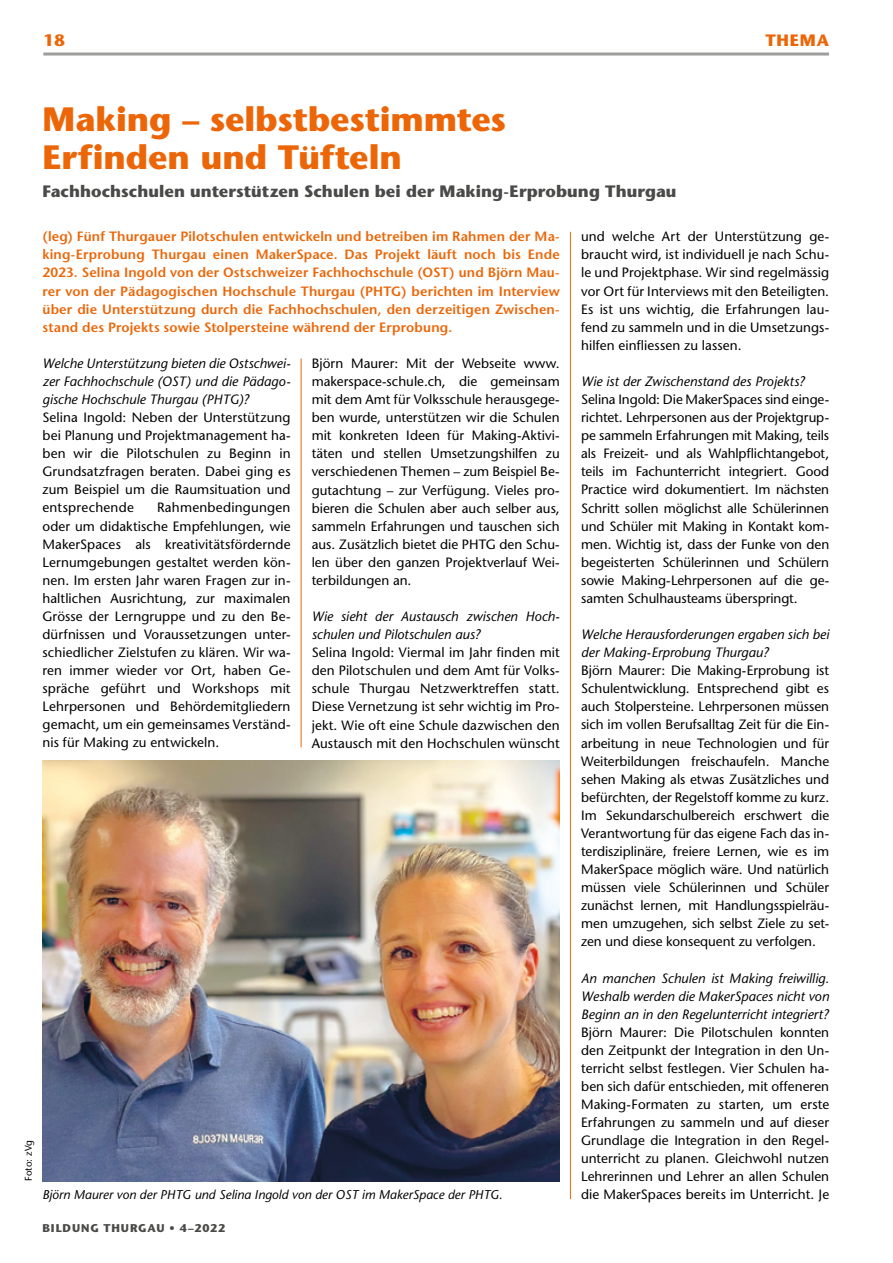
<style>
.page{position:relative;width:893px;height:1263px;background:#fff}
.page>*{position:absolute;margin:0;border:0;box-sizing:border-box;transform-origin:0 0}
.t1{font:700 33.75px/37.5px "Stone Sans Std";letter-spacing:-.005em;color:#ec6608}
.t2{font:700 16.5px "Stone Sans Std";letter-spacing:.005em;color:#4a4a49}
.t3{font:700 16.5px "Stone Sans Std";letter-spacing:.05em;color:#ec6608}
.t4{font:500 13.5px/18.1px "Stone Sans Std";letter-spacing:.005em;color:#000;text-align:justify}
.t5{font:600 13.5px/18.1px "Stone Sans Std";letter-spacing:.01em;color:#ec6608;text-align:justify}
.t6{font:italic 500 13.5px/18.1px "Stone Sans Std";letter-spacing:.005em;color:#000;text-align:justify}
.t7{font:italic 500 12.75px "Stone Sans Std";color:#000}
.t8{font:700 11.25px "Stone Sans Std";letter-spacing:.075em;color:#4a4a49}
.t9{font:500 9.75px "Stone Sans Std";letter-spacing:.01em;color:#000}
</style>
<div class="page">
<hr style="left:43px;top:53px;width:786px;height:3px;background:#9d9d9c">
<hr style="left:570px;top:232px;width:1px;height:967px;background:#ec6608">
<hr style="left:301px;top:358px;width:1px;height:389px;background:#ec6608">
<img style="left:43px;top:760px;width:517px;height:421px">
<p class="t3" style="left:43px;top:31px;width:23px">18</p>
<p class="t3" style="left:765px;top:31px;width:65px">THEMA</p>
<p class="t9" style="left:23px;top:1181px;width:43px;rotate:-90deg">Foto: zVg</p>
<h1 class="t1" style="left:43px;top:101px;width:465px">Making – selbstbestimmtes<br>Erfinden und Tüfteln</h1>
<p class="t2" style="left:43px;top:181px;width:636px">Fachhochschulen unterstützen Schulen bei der Making-Erprobung Thurgau</p>
<p class="t5" style="left:43px;top:227px;width:519px">(leg) Fünf Thurgauer Pilotschulen entwickeln und betreiben im Rahmen der Ma&shy;king-Erprobung Thurgau einen MakerSpace. Das Projekt läuft noch bis Ende 2023. Selina Ingold von der Ostschweizer Fachhochschule (OST) und Björn Mau&shy;rer von der Pädagogischen Hochschule Thurgau (PHTG) berichten im Interview über die Unterstützung durch die Fachhochschulen, den derzeitigen Zwischen&shy;stand des Projekts sowie Stolpersteine während der Erprobung.</p>
<p class="t4" style="left:581px;top:228px;width:250px">und welche Art der Unterstützung ge&shy;braucht wird, ist individuell je nach Schu&shy;le und Projektphase. Wir sind regelmässig vor Ort für Interviews mit den Beteiligten.<br>Es ist uns wichtig, die Erfahrungen lau&shy;fend zu sammeln und in die Umsetzungs&shy;hilfen einfliessen zu lassen.</p>
<p class="t6" style="left:581px;top:372px;width:225px">Wie ist der Zwischenstand des Projekts?</p>
<p class="t4" style="left:581px;top:390px;width:250px">Selina Ingold: Die MakerSpaces sind einge&shy;richtet. Lehrpersonen aus der Projektgrup&shy;pe sammeln Erfahrungen mit Making, teils als Freizeit- und als Wahlpflichtangebot, teils im Fachunterricht integriert. Good Practice wird dokumentiert. Im nächsten Schritt sollen möglichst alle Schülerinnen und Schüler mit Making in Kontakt kom&shy;men. Wichtig ist, dass der Funke von den begeisterten Schülerinnen und Schülern sowie Making-Lehrpersonen auf die ge&shy;samten Schulhausteams überspringt.</p>
<p class="t6" style="left:581px;top:625px;width:250px">Welche Herausforderungen ergaben sich bei der Making-Erprobung Thurgau?</p>
<p class="t4" style="left:581px;top:661px;width:250px">Björn Maurer: Die Making-Erprobung ist Schulentwicklung. Entsprechend gibt es auch Stolpersteine. Lehrpersonen müssen sich im vollen Berufsalltag Zeit für die Ein&shy;arbeitung in neue Technologien und für Weiterbildungen freischaufeln. Manche sehen Making als etwas Zusätzliches und befürchten, der Regelstoff komme zu kurz.<br>Im Sekundarschulbereich erschwert die Verantwortung für das eigene Fach das in&shy;terdisziplinäre, freiere Lernen, wie es im MakerSpace möglich wäre. Und natürlich müssen viele Schülerinnen und Schüler zunächst lernen, mit Handlungsspielräu&shy;men umzugehen, sich selbst Ziele zu set&shy;zen und diese konsequent zu verfolgen.</p>
<p class="t6" style="left:581px;top:969px;width:250px">An manchen Schulen ist Making freiwillig.<br>Weshalb werden die MakerSpaces nicht von Beginn an in den Regelunterricht integriert?</p>
<p class="t4" style="left:581px;top:1023px;width:250px">Björn Maurer: Die Pilotschulen konnten den Zeitpunkt der Integration in den Un&shy;terricht selbst festlegen. Vier Schulen ha&shy;ben sich dafür entschieden, mit offeneren Making-Formaten zu starten, um erste Erfahrungen zu sammeln und auf dieser Grundlage die Integration in den Regel&shy;unterricht zu planen. Gleichwohl nutzen Lehrerinnen und Lehrer an allen Schulen die MakerSpaces bereits im Unterricht. Je</p>
<p class="t6" style="left:43px;top:354px;width:250px">Welche Unterstützung bieten die Ostschwei&shy;zer Fachhochschule (OST) und die Pädago&shy;gische Hochschule Thurgau (PHTG)?</p>
<p class="t4" style="left:43px;top:408px;width:250px">Selina Ingold: Neben der Unterstützung bei Planung und Projektmanagement ha&shy;ben wir die Pilotschulen zu Beginn in Grundsatzfragen beraten. Dabei ging es zum Beispiel um die Raumsituation und entsprechende</p>
<p class="t4" style="left:312px;top:354px;width:250px">Björn Maurer: Mit der Webseite www. makerspace-schule.ch, die gemeinsam mit dem Amt für Volksschule herausgege&shy;ben wurde, unterstützen wir die Schulen mit konkreten Ideen für Making-Aktivi&shy;täten und stellen Umsetzungshilfen zu verschiedenen Themen – zum Beispiel Be&shy;gutachtung – zur Verfügung. Vieles pro&shy;bieren die Schulen aber auch selber aus, sammeln Erfahrungen und tauschen sich aus. Zusätzlich bietet die PHTG den Schu&shy;len über den ganzen Projektverlauf Wei&shy;terbildungen an.</p>
<p class="t6" style="left:312px;top:607px;width:250px">Wie sieht der Austausch zwischen Hoch&shy;schulen und Pilotschulen aus?</p>
<p class="t4" style="left:312px;top:643px;width:250px">Selina Ingold: Viermal im Jahr finden mit den Pilotschulen und dem Amt für Volks&shy;schule Thurgau Netzwerktreffen statt.<br>Diese Vernetzung ist sehr wichtig im Pro&shy;jekt. Wie oft eine Schule dazwischen den Austausch mit den Hochschulen wünscht</p>
<p class="t4" style="left:43px;top:499px;width:250px;text-indent:115px">Rahmenbedingungen oder um didaktische Empfehlungen, wie MakerSpaces als kreativitätsfördernde Lernumgebungen gestaltet werden kön&shy;nen. Im ersten Jahr waren Fragen zur in&shy;haltlichen Ausrichtung, zur maximalen Grösse der Lerngruppe und zu den Be&shy;dürfnissen und Voraussetzungen unter&shy;schiedlicher Zielstufen zu klären. Wir wa&shy;ren immer wieder vor Ort, haben Ge&shy;spräche geführt und Workshops mit Lehrpersonen und Behördemitgliedern gemacht, um ein gemeinsames Verständ&shy;nis für Making zu entwickeln.</p>
<p class="t7" style="left:43px;top:1187px;width:462px">Björn Maurer von der PHTG und Selina Ingold von der OST im MakerSpace der PHTG.</p>
<p class="t8" style="left:43px;top:1221px;width:184px">BILDUNG THURGAU • 4–2022</p>
</div>
